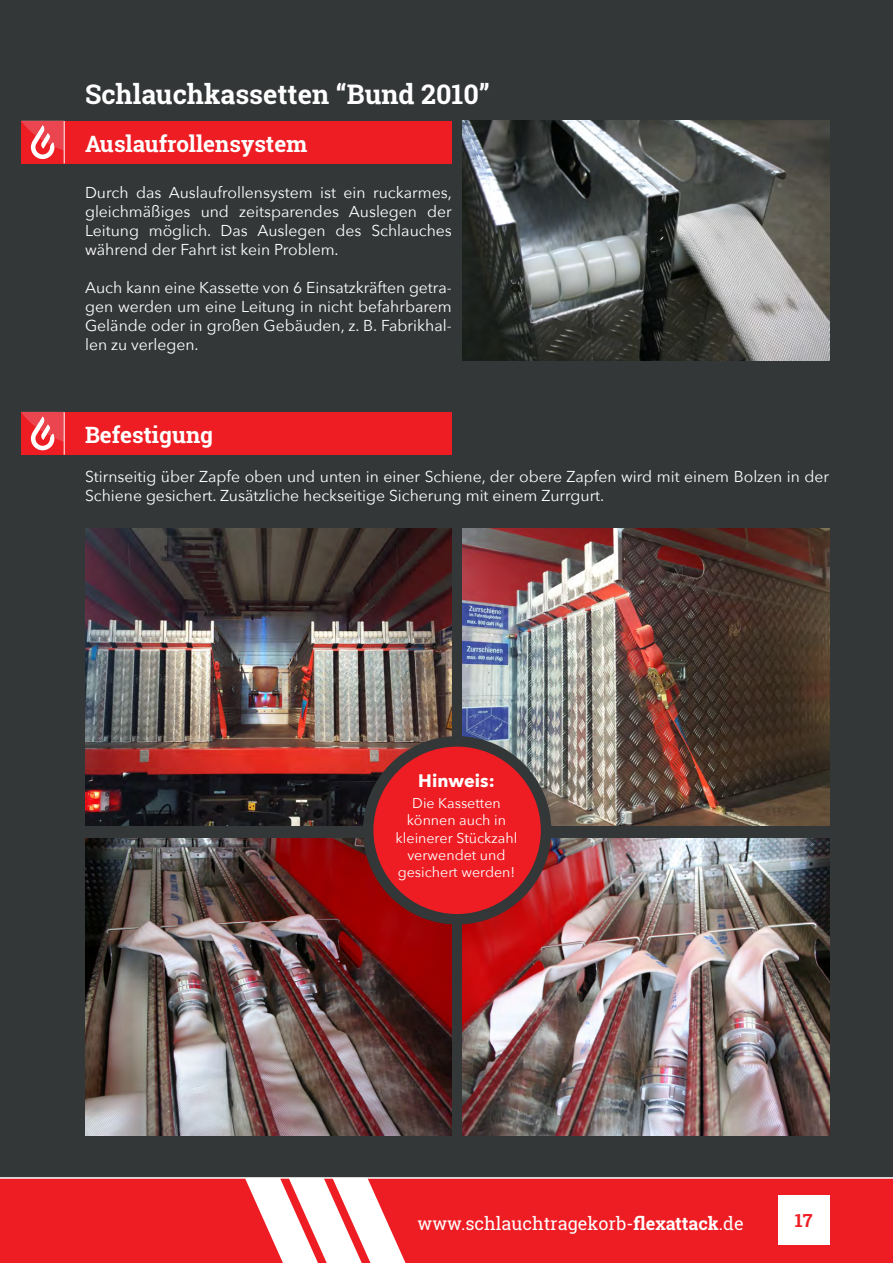
<style>
.page{position:relative;width:893px;height:1263px;background:#fff}
.page>*{position:absolute;margin:0;border:0;box-sizing:border-box;transform-origin:0 0}
.t1{font:700 27px "Roboto Slab";color:#fff}
.t2{font:700 22.5px "Roboto Slab";color:#fff}
.t3{font:18px "Roboto Slab";color:#fff}
.t4{font:700 18px "Avenir Next";color:#fff}
.t5{font:700 18px "Roboto Slab";color:#ee1d23}
.t6{font:15.75px/18.9px "Avenir Next";color:#fff;text-align:justify}
.t7{font:14.25px/17.1px "Avenir Next";color:#fff;text-align:center}
.s1{font-weight:700}
</style>
<div class="page">
<div style="left:0;top:0;width:893px;height:1178px;background:#343738"></div>
<img style="left:462px;top:121px;width:367px;height:240px">
<img style="left:85px;top:528px;width:367px;height:297px">
<img style="left:85px;top:838px;width:367px;height:297px">
<img style="left:462px;top:528px;width:367px;height:297px">
<img style="left:462px;top:838px;width:367px;height:297px">
<div style="left:21px;top:121px;width:431px;height:42px;background:#ee1d23"></div>
<div style="left:21px;top:412px;width:431px;height:43px;background:#ee1d23"></div>
<svg style="left:21px;top:121px;width:43px;height:42px"></svg>
<hr style="left:64px;top:121px;width:1px;height:42px;background:#fff">
<svg style="left:21px;top:412px;width:43px;height:43px"></svg>
<hr style="left:64px;top:412px;width:1px;height:43px;background:#fff">
<div style="left:368px;top:741px;width:178px;height:178px;background:#ee1d23;border-radius:50%"></div>
<div style="left:363px;top:736px;width:188px;height:188px;border:10px solid #343738;border-radius:50%"></div>
<div style="left:0;top:1177px;width:893px;height:86px;background:#ee1d23"></div>
<div style="left:778px;top:1195px;width:51px;height:50px;background:#fff"></div>
<svg style="left:245px;top:1178px;width:166px;height:85px"></svg>
<h1 class="t1" style="left:85px;top:76px;width:406px">Schlauchkassetten “Bund 2010”</h1>
<h2 class="t2" style="left:85px;top:129px;width:224px">Auslaufrollensystem</h2>
<p class="t6" style="left:85px;top:183px;width:368px">Durch das Auslaufrollensystem ist ein ruckarmes, gleichmäßiges und zeitsparendes Auslegen der Leitung möglich. Das Auslegen des Schlauches während der Fahrt ist kein Problem.</p>
<p class="t6" style="left:85px;top:277px;width:368px">Auch kann eine Kassette von 6 Einsatzkräften getra&shy;gen werden um eine Leitung in nicht befahrbarem Gelände oder in großen Gebäuden, z. B. Fabrikhal&shy;len zu verlegen.</p>
<h2 class="t2" style="left:85px;top:420px;width:130px">Befestigung</h2>
<p class="t6" style="left:85px;top:466px;width:746px">Stirnseitig über Zapfe oben und unten in einer Schiene, der obere Zapfen wird mit einem Bolzen in der<br>Schiene gesichert. Zusätzliche heckseitige Sicherung mit einem Zurrgurt.</p>
<p class="t4" style="left:418px;top:765px;width:78px">Hinweis:</p>
<p class="t7" style="left:396px;top:794px;width:123px">Die Kassetten können auch in kleinerer Stückzahl verwendet und gesichert werden!</p>
<p class="t3" style="left:417px;top:1211px;width:328px">www.schlauchtragekorb-<span class="s1">flexattack</span>.de</p>
<p class="t5" style="left:795px;top:1208px;width:19px">17</p>
</div>
